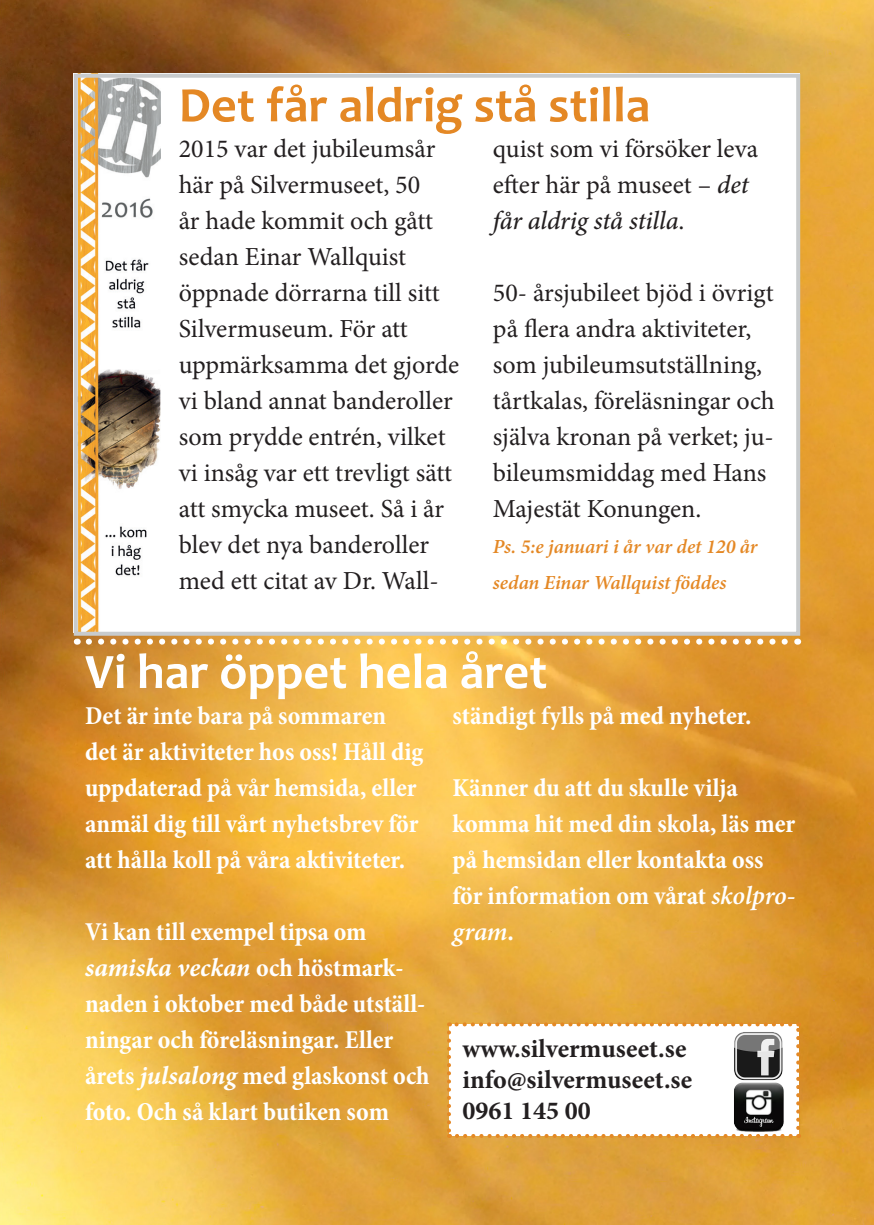
<style>
.page{position:relative;width:874px;height:1225px;background:#fff}
.page>*{position:absolute;margin:0;border:0;box-sizing:border-box;transform-origin:0 0}
.t1{font:700 50px "Candara";color:#e48825}
.t2{font:700 50px "Candara";color:#fff}
.t3{font:26px/36px "Minion Pro";color:#231f20}
.t4{font:700 condensed 26px/36px "Minion Pro";color:#fff}
.t5{font:700 26px "Minion Pro";color:#231f20}
.t6{font:italic 600 20px/36px "Minion Pro";letter-spacing:-.005em;color:#e48825}
.s1{font-weight:500;font-style:italic}
.s2{font-weight:600;font-style:italic;font-stretch:normal}
.s3{font-style:italic;font-stretch:normal}
</style>
<div class="page">
<img style="left:0;top:0;width:873px;height:1225px">
<svg style="left:447px;top:1022px;width:352px;height:116px"></svg>
<img style="left:733px;top:1029px;width:51px;height:102px">
<img style="left:79px;top:79px;width:83px;height:552px">
<div style="left:162px;top:74px;width:637px;height:558px;background:#fff"></div>
<svg style="left:89px;top:638px;width:701px;height:6px"></svg>
<div style="left:74px;top:74px;width:725px;height:562px;border:4px solid #c8cbcd"></div>
<p class="t1" style="left:179px;top:74px;width:473px">Det får aldrig stå stilla</p>
<p class="t3" style="left:179px;top:131px;width:282px">2015 var det jubileumsår här på Silvermuseet, 50<br>år hade kommit och gått sedan Einar Wallquist öppnade dörrarna till sitt<br>Silvermuseum. För att uppmärksamma det gjorde vi bland annat banderoller som prydde entrén, vilket vi insåg var ett trevligt sätt att smycka museet. Så i år blev det nya banderoller med ett citat av Dr. Wall-</p>
<p class="t3" style="left:492px;top:131px;width:267px">quist som vi försöker leva efter här på museet – <span class="s1">det får aldrig stå stilla</span>.</p>
<p class="t3" style="left:492px;top:275px;width:283px">50- årsjubileet bjöd i övrigt på flera andra aktiviteter, som jubileumsutställning, tårtkalas, föreläsningar och själva kronan på verket; ju&shy;bileumsmiddag med Hans<br>Majestät Konungen.</p>
<p class="t6" style="left:492px;top:529px;width:266px">Ps. 5:e januari i år var det 120 år sedan Einar Wallquist föddes</p>
<p class="t2" style="left:85px;top:640px;width:463px">Vi har öppet hela året</p>
<p class="t4" style="left:85px;top:697px;width:339px">Det är inte bara på sommaren det är aktiviteter hos oss! Håll dig uppdaterad på vår hemsida, eller anmäl dig till vårt nyhetsbrev för att hålla koll på våra aktiviteter.</p>
<p class="t4" style="left:452px;top:697px;width:300px">ständigt fylls på med nyheter.</p>
<p class="t4" style="left:452px;top:769px;width:344px">Känner du att du skulle vilja komma hit med din skola, läs mer på hemsidan eller kontakta oss för information om vårat <span class="s2">skolpro&shy;gram</span>.</p>
<p class="t4" style="left:85px;top:913px;width:346px">Vi kan till exempel tipsa om <span class="s3">samiska veckan</span> och höstmark&shy;naden i oktober med både utställ&shy;ningar och föreläsningar. Eller årets <span class="s3">julsalong</span> med glaskonst och foto. Och så klart butiken som</p>
<p class="t5" style="left:462px;top:1030px;width:225px">www.silvermuseet.se</p>
<p class="t5" style="left:462px;top:1061px;width:231px">info@silvermuseet.se</p>
<p class="t5" style="left:462px;top:1092px;width:130px">0961 145 00</p>
</div>
